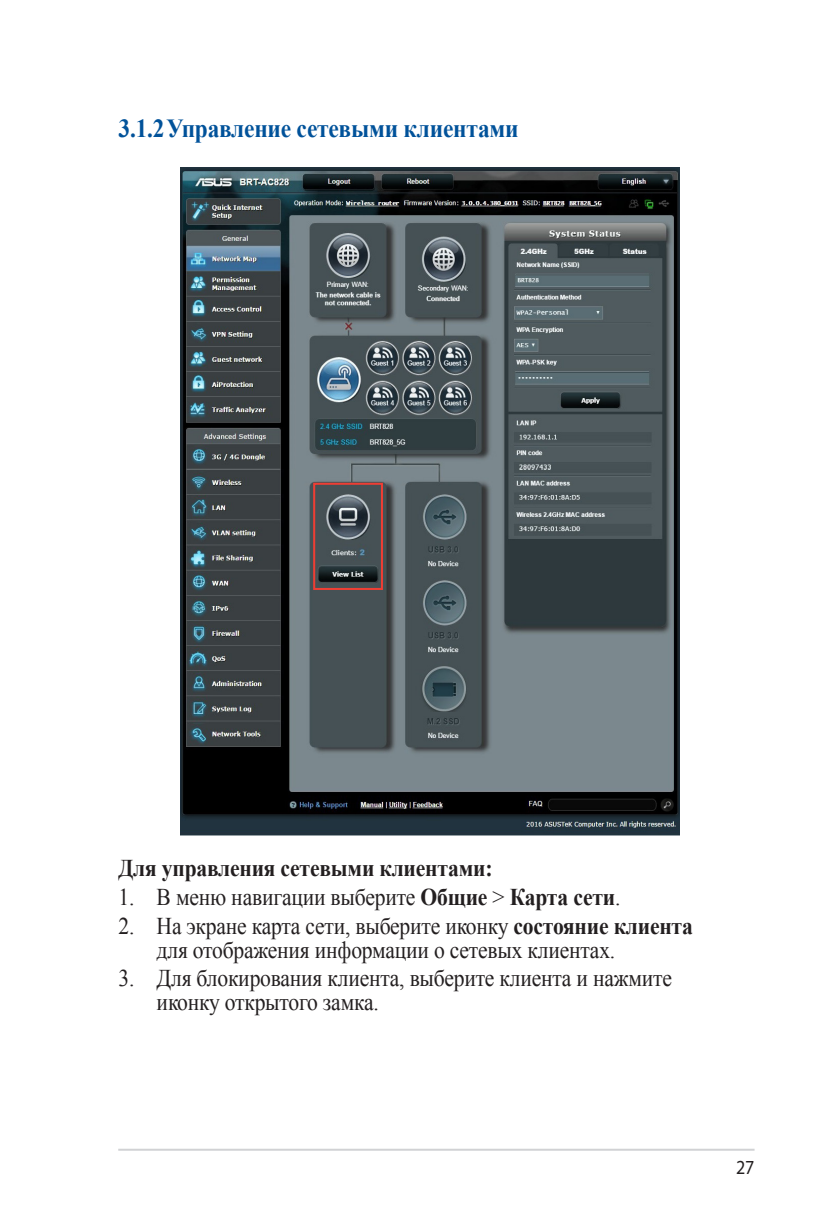
<style>
.page{position:relative;width:828px;height:1231px;background:#fff}
.page>*{position:absolute;margin:0;border:0;box-sizing:border-box;transform-origin:0 0}
.t1{font:700 26px "Times New Roman";letter-spacing:-.01em;color:#01529a;scale:.9 1}
.t2{font:24px/24px "Times New Roman";letter-spacing:-.01em;color:#231f20;scale:.9 1}
.t3{font:700 24px "Times New Roman";letter-spacing:-.01em;color:#231f20;scale:.9 1}
.t4{font:20px "Myriad";color:#231f20;scale:.9 1}
.s1{font-weight:700}
</style>
<div class="page">
<hr style="left:118px;top:1148px;width:636px;height:2px;background:#d1d2d4">
<img style="left:180px;top:167px;width:499px;height:668px">
<div style="left:313px;top:482px;width:70px;height:108px;border:2px solid #ee3e34"></div>
<p class="t1" style="left:119px;top:110px;width:446px">3.1.2Управление сетевыми клиентами</p>
<p class="t3" style="left:119px;top:851px;width:417px">Для управления сетевыми клиентами:</p>
<p class="t2" style="left:119px;top:884px;width:559px">1. В меню навигации выберите <span class="s1">Общие</span> &gt; <span class="s1">Карта сети</span>.</p>
<p class="t2" style="left:157px;top:913px;width:597px;text-indent:-38px">2. На экране карта сети, выберите иконку <span class="s1">состояние клиента </span>для отображения информации о сетевых клиентах.</p>
<p class="t2" style="left:157px;top:965px;width:574px;text-indent:-38px">3. Для блокирования клиента, выберите клиента и нажмите иконку открытого замка.</p>
<p class="t4" style="left:736px;top:1157px;width:22px">27</p>
</div>
